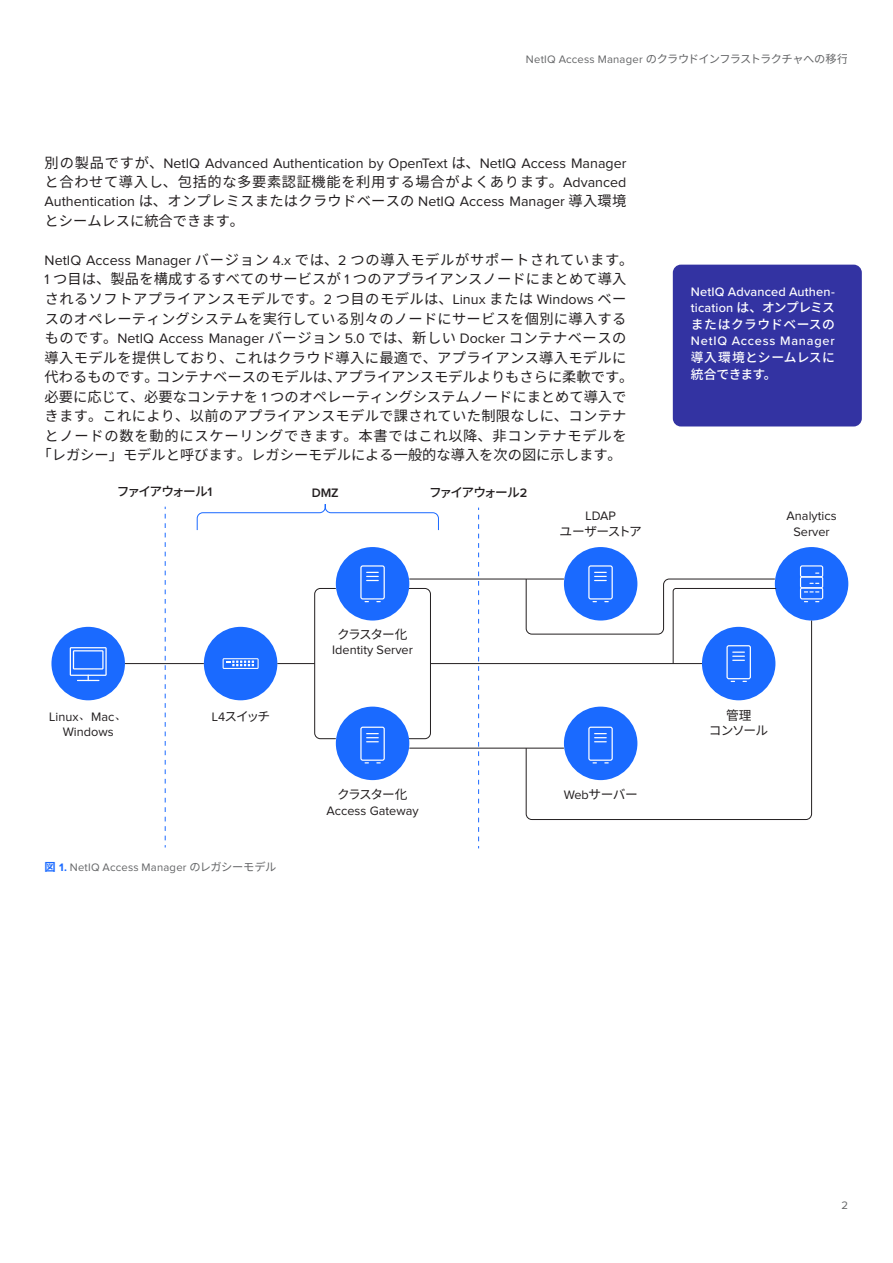
<style>
.page{position:relative;width:893px;height:1263px;background:#fff}
.page>*{position:absolute;margin:0;border:0;box-sizing:border-box;transform-origin:0 0}
.Body_a_9_5_13{font:14.25px/19.2px "Proxima Nova";color:#231f20;text-align:justify}
.Body_a_9_5_13-2{font:14.25px "Source Han Sans JP";letter-spacing:.02em;color:#231f20}
.Body_a_9_5_13-3{font:14.25px "Source Han Sans JP";color:#231f20}
.Body_a_9_5_13-4{font:14.25px "Source Han Sans JP";letter-spacing:.05em;color:#231f20}
.body_8_5_11_sidebar_WP{font:500 12.75px/16.8px "Proxima Nova";letter-spacing:.015em;color:#fff;text-align:justify}
.t1{font:12.75px/15.3px "Proxima Nova";color:#231f20;text-align:center}
.t2{font:12.75px/15.3px "Source Han Sans JP";letter-spacing:-.055em;color:#231f20;text-align:center}
.t3{font:500 12.75px "Source Han Sans JP";letter-spacing:-.12em;color:#231f20}
.t4{font:12.75px/15.3px "Source Han Sans JP";letter-spacing:-.075em;color:#231f20;text-align:center}
.t5{font:600 12.75px "Proxima Nova";color:#231f20}
.t6{font:11.25px "Source Han Sans JP";letter-spacing:-.055em;color:#656668}
.t7{font:11.25px "Proxima Nova";letter-spacing:.02em;color:#656668}
.s1{font-family:"Proxima Nova"}
.s2{font-family:"Source Han Sans JP"}
.s3{font-family:"Proxima Nova";font-weight:600}
.s4{font-family:"Adobe Song Std";font-weight:300}
.s5{font-family:"Source Han Sans JP";font-weight:700;color:#1a6aff}
.s6{font-weight:700;color:#1a6aff}
</style>
<div class="page">
<div style="left:564px;top:547px;width:73px;height:73px;background:#1a6aff;border-radius:50%"></div>
<div style="left:775px;top:547px;width:73px;height:73px;background:#1a6aff;border-radius:50%"></div>
<div style="left:204px;top:627px;width:73px;height:73px;background:#1a6aff;border-radius:50%"></div>
<div style="left:51px;top:627px;width:74px;height:73px;background:#1a6aff;border-radius:50%"></div>
<svg style="left:478px;top:508px;width:1px;height:340px"></svg>
<svg style="left:165px;top:507px;width:1px;height:340px"></svg>
<hr style="left:125px;top:663px;width:79px;height:1px;background:#231f20">
<hr style="left:430px;top:663px;width:272px;height:1px;background:#231f20">
<hr style="left:277px;top:663px;width:38px;height:1px;background:#231f20">
<svg style="left:314px;top:588px;width:22px;height:151px"></svg>
<svg style="left:408px;top:588px;width:23px;height:151px"></svg>
<div style="left:336px;top:707px;width:73px;height:73px;background:#1a6aff;border-radius:50%"></div>
<div style="left:336px;top:547px;width:73px;height:73px;background:#1a6aff;border-radius:50%"></div>
<hr style="left:409px;top:579px;width:155px;height:1px;background:#231f20">
<hr style="left:409px;top:748px;width:155px;height:1px;background:#231f20">
<svg style="left:526px;top:620px;width:286px;height:200px"></svg>
<svg style="left:196px;top:504px;width:243px;height:27px"></svg>
<svg style="left:360px;top:565px;width:25px;height:37px"></svg>
<svg style="left:588px;top:727px;width:25px;height:36px"></svg>
<svg style="left:526px;top:565px;width:250px;height:117px"></svg>
<svg style="left:360px;top:727px;width:25px;height:36px"></svg>
<svg style="left:800px;top:565px;width:23px;height:37px"></svg>
<svg style="left:223px;top:658px;width:36px;height:11px"></svg>
<svg style="left:70px;top:647px;width:37px;height:34px"></svg>
<div style="left:673px;top:265px;width:189px;height:161px;background:#3333a2;border-radius:8px"></div>
<p class="t6" style="left:526px;top:52px;width:324px"><span class="s1">NetIQ Access Manager</span> のクラウドインフラストラクチャへの移行</p>
<p class="Body_a_9_5_13" style="left:45px;top:154px;width:583px"><span class="s2">別の製品ですが、</span>NetIQ Advanced Authentication by OpenText <span class="s2">は、</span>NetIQ Access Manager<span class="s2">と合わせて導入し、包括的な多要素認証機能を利用する場合がよくあります。</span>Advanced Authentication <span class="s2">は、オンプレミスまたはクラウドベースの</span> NetIQ Access Manager <span class="s2">導入環境</span></p>
<p class="Body_a_9_5_13-3" style="left:45px;top:213px;width:201px">とシームレスに統合できます。</p>
<p class="Body_a_9_5_13-4" style="left:45px;top:252px;width:590px"><span class="s1">NetIQ Access Manager</span> バージョン <span class="s1">4.x</span> では、<span class="s1">2</span> つの導入モデルがサポートされています。</p>
<p class="Body_a_9_5_13-2" style="left:45px;top:271px;width:583px"><span class="s1">1</span> つ目は、製品を構成するすべてのサービスが <span class="s1">1</span> つのアプライアンスノードにまとめて導入</p>
<p class="Body_a_9_5_13-2" style="left:45px;top:291px;width:583px">されるソフトアプライアンスモデルです。<span class="s1">2</span> つ目のモデルは、<span class="s1">Linux</span> または <span class="s1">Windows</span> ベー</p>
<p class="Body_a_9_5_13-2" style="left:45px;top:311px;width:583px">スのオペレーティングシステムを実行している別々のノードにサービスを個別に導入する</p>
<p class="Body_a_9_5_13" style="left:45px;top:330px;width:583px"><span class="s2">ものです。</span>NetIQ Access Manager <span class="s2">バージョン</span> 5.0 <span class="s2">では、新しい</span> Docker <span class="s2">コンテナベースの</span></p>
<p class="Body_a_9_5_13-2" style="left:45px;top:350px;width:583px">導入モデルを提供しており、これはクラウド導入に最適で、アプライアンス導入モデルに</p>
<p class="Body_a_9_5_13-3" style="left:45px;top:369px;width:590px">代わるものです。コンテナベースのモデルは、アプライアンスモデルよりもさらに柔軟です。</p>
<p class="Body_a_9_5_13-3" style="left:45px;top:389px;width:583px">必要に応じて、必要なコンテナを <span class="s1">1</span> つのオペレーティングシステムノードにまとめて導入で</p>
<p class="Body_a_9_5_13-2" style="left:45px;top:408px;width:583px">きます。これにより、以前のアプライアンスモデルで課されていた制限なしに、コンテナ</p>
<p class="Body_a_9_5_13-4" style="left:45px;top:428px;width:583px">とノードの数を動的にスケーリングできます。本書ではこれ以降、非コンテナモデルを</p>
<p class="Body_a_9_5_13-3" style="left:38px;top:447px;width:586px">「レガシー」モデルと呼びます。レガシーモデルによる一般的な導入を次の図に示します。</p>
<p class="t3" style="left:117px;top:484px;width:97px">ファイアウォール<span class="s3">1</span></p>
<p class="t5" style="left:312px;top:486px;width:29px">DMZ</p>
<p class="t3" style="left:429px;top:485px;width:100px">ファイアウォール<span class="s3">2</span></p>
<p class="body_8_5_11_sidebar_WP" style="left:691px;top:283px;width:145px">NetIQ Advanced Authen&shy;tication <span class="s2">は、オンプレミスまたはクラウドベースの</span></p>
<p class="body_8_5_11_sidebar_WP" style="left:691px;top:332px;width:145px">NetIQ Access Manager<span class="s2">導入環境とシームレスに統合できます。</span></p>
<p class="t1" style="left:49px;top:709px;width:80px">Linux<span class="s4">、</span>Mac<span class="s4">、<br></span>Windows</p>
<p class="t2" style="left:212px;top:709px;width:60px"><span class="s1">L4</span>スイッチ</p>
<p class="t7" style="left:45px;top:862px;width:233px"><span class="s5">図</span> <span class="s6">1.</span> NetIQ Access Manager <span class="s2">のレガシーモデル</span></p>
<p class="t1" style="left:332px;top:627px;width:82px"><span class="s2">クラスター化<br></span>Identity Server</p>
<p class="t1" style="left:326px;top:788px;width:94px"><span class="s2">クラスター化<br></span>Access Gateway</p>
<p class="t4" style="left:560px;top:508px;width:84px"><span class="s1">LDAP<br></span>ユーザーストア</p>
<p class="t1" style="left:787px;top:509px;width:51px">Analytics<br>Server</p>
<p class="t2" style="left:564px;top:787px;width:76px"><span class="s1">Web</span>サーバー</p>
<p class="t2" style="left:709px;top:708px;width:61px">管理<br>コンソール</p>
<p class="t7" style="left:841px;top:1200px;width:8px">2</p>
</div>
